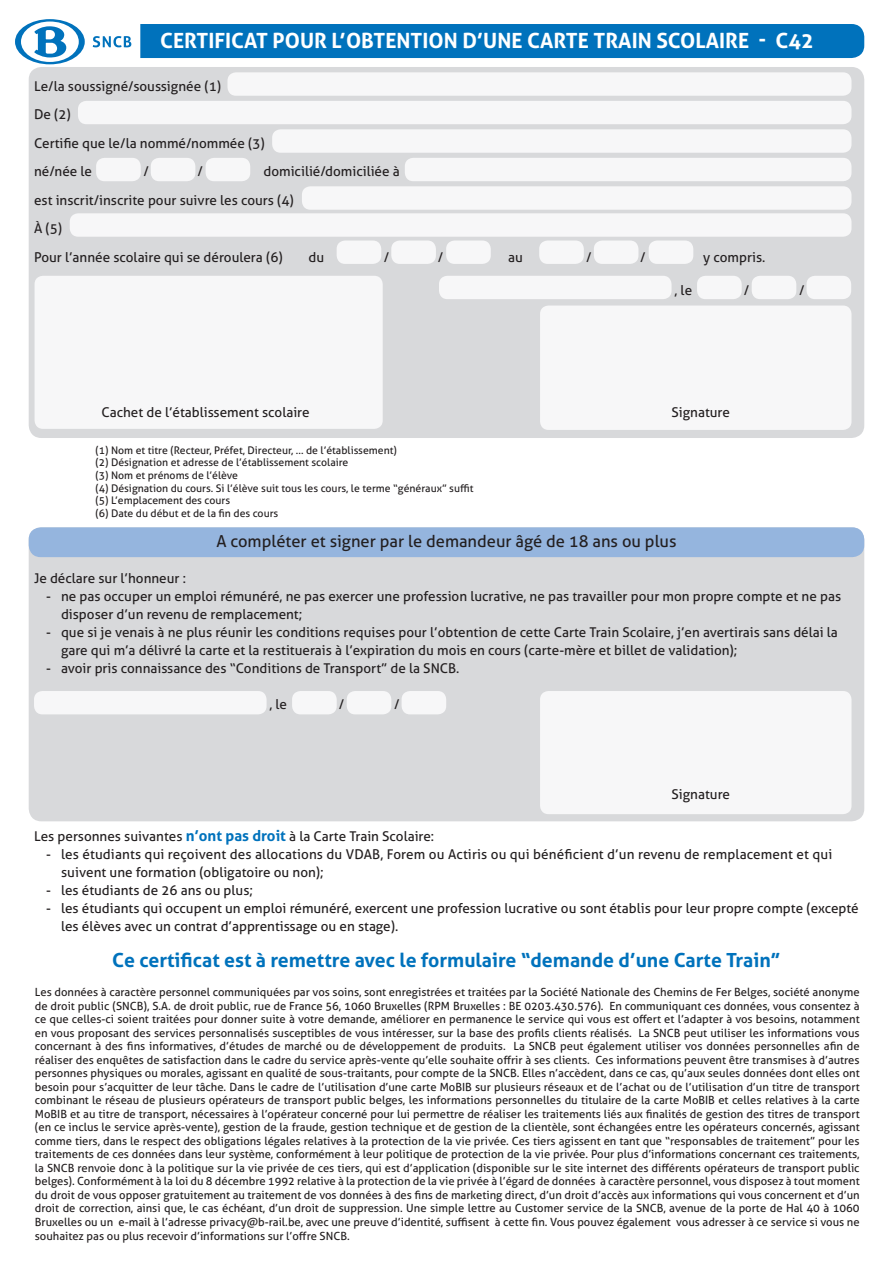
<style>
.page{position:relative;width:893px;height:1263px;background:#fff}
.page>*{position:absolute;margin:0;border:0;box-sizing:border-box;transform-origin:0 0}
.t1{font:700 21px "Aller";color:#fff}
.t2{font:700 19.5px "Aller";color:#0072bc}
.t3{font:16.5px "Aller";color:#231f20}
.t4{font:13.5px/28.5px "Aller";color:#231f20}
.t5{font:11.25px/13.5px "Aller";color:#231f20;text-align:justify}
.t6{font:10.5px/12.6px "Aller";color:#231f20}
.s1{font-weight:700;font-size:15px;color:#0072bc}
</style>
<div class="page">
<div style="left:29px;top:527px;width:835px;height:294px;background:#d8d9db;border-radius:13px"></div>
<div style="left:29px;top:527px;width:835px;height:30px;background:#95b5de;border-radius:12px"></div>
<div style="left:29px;top:67px;width:835px;height:371px;background:#d8d9db;border-radius:13px"></div>
<div style="left:140px;top:24px;width:724px;height:34px;background:#0072bc"></div>
<div style="left:227px;top:72px;width:624px;height:24px;background:#f7f7f8;border-radius:9px"></div>
<div style="left:78px;top:101px;width:773px;height:23px;background:#f7f7f8;border-radius:9px"></div>
<div style="left:272px;top:129px;width:579px;height:24px;background:#f7f7f8;border-radius:9px"></div>
<div style="left:302px;top:186px;width:549px;height:24px;background:#f7f7f8;border-radius:9px"></div>
<div style="left:405px;top:158px;width:446px;height:23px;background:#f7f7f8;border-radius:9px"></div>
<div style="left:96px;top:158px;width:45px;height:23px;background:#f7f7f8;border-radius:9px"></div>
<div style="left:151px;top:158px;width:44px;height:23px;background:#f7f7f8;border-radius:9px"></div>
<div style="left:206px;top:158px;width:44px;height:23px;background:#f7f7f8;border-radius:9px"></div>
<div style="left:337px;top:240px;width:44px;height:24px;background:#f7f7f8;border-radius:9px"></div>
<div style="left:391px;top:240px;width:45px;height:24px;background:#f7f7f8;border-radius:9px"></div>
<div style="left:446px;top:240px;width:45px;height:24px;background:#f7f7f8;border-radius:9px"></div>
<div style="left:539px;top:240px;width:45px;height:24px;background:#f7f7f8;border-radius:9px"></div>
<div style="left:594px;top:240px;width:44px;height:24px;background:#f7f7f8;border-radius:9px"></div>
<div style="left:649px;top:240px;width:44px;height:24px;background:#f7f7f8;border-radius:9px"></div>
<div style="left:439px;top:276px;width:233px;height:23px;background:#f7f7f8;border-radius:9px"></div>
<div style="left:697px;top:276px;width:45px;height:23px;background:#f7f7f8;border-radius:9px"></div>
<div style="left:752px;top:276px;width:44px;height:23px;background:#f7f7f8;border-radius:9px"></div>
<div style="left:806px;top:276px;width:45px;height:23px;background:#f7f7f8;border-radius:9px"></div>
<div style="left:35px;top:276px;width:348px;height:153px;background:#f7f7f8;border-radius:9px"></div>
<div style="left:540px;top:306px;width:311px;height:124px;background:#f7f7f8;border-radius:9px"></div>
<div style="left:34px;top:691px;width:233px;height:23px;background:#f7f7f8;border-radius:9px"></div>
<div style="left:292px;top:691px;width:45px;height:23px;background:#f7f7f8;border-radius:9px"></div>
<div style="left:347px;top:691px;width:44px;height:23px;background:#f7f7f8;border-radius:9px"></div>
<div style="left:402px;top:691px;width:44px;height:23px;background:#f7f7f8;border-radius:9px"></div>
<div style="left:540px;top:691px;width:311px;height:123px;background:#f7f7f8;border-radius:9px"></div>
<div style="left:70px;top:213px;width:781px;height:24px;background:#f7f7f8;border-radius:9px"></div>
<svg style="left:93px;top:36px;width:38px;height:11px"></svg>
<svg style="left:15px;top:19px;width:70px;height:45px"></svg>
<h1 class="t1" style="left:160px;top:28px;width:655px">CERTIFICAT POUR L’OBTENTION D’UNE CARTE TRAIN SCOLAIRE - C42</h1>
<p class="t4" style="left:34px;top:72px;width:232px">Le/la soussigné/soussignée (1)<br>De (2)<br>Certifie que le/la nommé/nommée (3) né/née le</p>
<p class="t4" style="left:34px;top:157px;width:367px;text-indent:230px">domicilié/domiciliée à est inscrit/inscrite pour suivre les cours (4)<br>À (5)<br>Pour l’année scolaire qui se déroulera (6)</p>
<p class="t4" style="left:144px;top:157px;width:7px">/</p>
<p class="t4" style="left:198px;top:157px;width:7px">/</p>
<p class="t4" style="left:309px;top:243px;width:17px">du</p>
<p class="t4" style="left:384px;top:243px;width:7px">/</p>
<p class="t4" style="left:438px;top:243px;width:7px">/</p>
<p class="t4" style="left:508px;top:243px;width:16px">au</p>
<p class="t4" style="left:586px;top:243px;width:7px">/</p>
<p class="t4" style="left:640px;top:243px;width:7px">/</p>
<p class="t4" style="left:703px;top:243px;width:64px">y compris.</p>
<p class="t4" style="left:675px;top:276px;width:19px">, le</p>
<p class="t4" style="left:744px;top:276px;width:7px">/</p>
<p class="t4" style="left:799px;top:276px;width:7px">/</p>
<p class="t4" style="left:102px;top:398px;width:210px">Cachet de l’établissement scolaire</p>
<p class="t4" style="left:672px;top:398px;width:60px">Signature</p>
<p class="t6" style="left:96px;top:444px;width:379px">(1) Nom et titre (Recteur, Préfet, Directeur, ... de l’établissement)<br>(2) Désignation et adresse de l’établissement scolaire<br>(3) Nom et prénoms de l’élève<br>(4) Désignation du cours. Si l’élève suit tous les cours, le terme “généraux” suffit (5) L’emplacement des cours<br>(6) Date du début et de la fin des cours</p>
<h3 class="t3" style="left:216px;top:531px;width:462px">A compléter et signer par le demandeur âgé de 18 ans ou plus</h3>
<p class="t4" style="left:34px;top:564px;width:154px">Je déclare sur l’honneur :</p>
<p class="t4" style="left:61px;top:587px;width:782px;line-height:18px;text-indent:-15px">- ne pas occuper un emploi rémunéré, ne pas exercer une profession lucrative, ne pas travailler pour mon propre compte et ne pas disposer d’un revenu de remplacement;</p>
<p class="t4" style="left:61px;top:623px;width:778px;line-height:18px;text-indent:-15px">- que si je venais à ne plus réunir les conditions requises pour l’obtention de cette Carte Train Scolaire, j’en avertirais sans délai la gare qui m’a délivré la carte et la restituerais à l’expiration du mois en cours (carte-mère et billet de validation);</p>
<p class="t4" style="left:46px;top:654px;width:415px">- avoir pris connaissance des “Conditions de Transport” de la SNCB.</p>
<p class="t4" style="left:270px;top:690px;width:19px">, le</p>
<p class="t4" style="left:339px;top:690px;width:7px">/</p>
<p class="t4" style="left:394px;top:690px;width:7px">/</p>
<p class="t4" style="left:672px;top:780px;width:60px">Signature</p>
<p class="t4" style="left:34px;top:821px;width:402px">Les personnes suivantes <span class="s1">n’ont pas droit</span> à la Carte Train Scolaire:</p>
<p class="t4" style="left:61px;top:845px;width:773px;line-height:18px;text-indent:-15px">- les étudiants qui reçoivent des allocations du VDAB, Forem ou Actiris ou qui bénéficient d’un revenu de remplacement et qui suivent une formation (obligatoire ou non);</p>
<p class="t4" style="left:46px;top:875px;width:208px">- les étudiants de 26 ans ou plus;</p>
<p class="t4" style="left:61px;top:899px;width:799px;line-height:18px;text-indent:-15px">- les étudiants qui occupent un emploi rémunéré, exercent une profession lucrative ou sont établis pour leur propre compte (excepté les élèves avec un contrat d’apprentissage ou en stage).</p>
<h2 class="t2" style="left:112px;top:948px;width:670px">Ce certificat est à remettre avec le formulaire “demande d’une Carte Train”</h2>
<p class="t5" style="left:35px;top:985px;width:826px">Les données à caractère personnel communiquées par vos soins, sont enregistrées et traitées par la Société Nationale des Chemins de Fer Belges, société anonyme de droit public (SNCB), S.A. de droit public, rue de France 56, 1060 Bruxelles (RPM Bruxelles : BE 0203.430.576). En communiquant ces données, vous consentez à ce que celles-ci soient traitées pour donner suite à votre demande, améliorer en permanence le service qui vous est offert et l’adapter à vos besoins, notamment en vous proposant des services personnalisés susceptibles de vous intéresser, sur la base des profils clients réalisés. La SNCB peut utiliser les informations vous concernant à des fins informatives, d’études de marché ou de développement de produits. La SNCB peut également utiliser vos données personnelles afin de réaliser des enquêtes de satisfaction dans le cadre du service après-vente qu’elle souhaite offrir à ses clients. Ces informations peuvent être transmises à d’autres personnes physiques ou morales, agissant en qualité de sous-traitants, pour compte de la SNCB. Elles n’accèdent, dans ce cas, qu’aux seules données dont elles ont besoin pour s’acquitter de leur tâche. Dans le cadre de l’utilisation d’une carte MoBIB sur plusieurs réseaux et de l’achat ou de l’utilisation d’un titre de transport combinant le réseau de plusieurs opérateurs de transport public belges, les informations personnelles du titulaire de la carte MoBIB et celles relatives à la carte MoBIB et au titre de transport, nécessaires à l’opérateur concerné pour lui permettre de réaliser les traitements liés aux finalités de gestion des titres de transport (en ce inclus le service après-vente), gestion de la fraude, gestion technique et de gestion de la clientèle, sont échangées entre les opérateurs concernés, agissant comme tiers, dans le respect des obligations légales relatives à la protection de la vie privée. Ces tiers agissent en tant que “responsables de traitement” pour les traitements de ces données dans leur système, conformément à leur politique de protection de la vie privée. Pour plus d’informations concernant ces traitements, la SNCB renvoie donc à la politique sur la vie privée de ces tiers, qui est d’application (disponible sur le site internet des différents opérateurs de transport public belges). Conformément à la loi du 8 décembre 1992 relative à la protection de la vie privée à l’égard de données à caractère personnel, vous disposez à tout moment du droit de vous opposer gratuitement au traitement de vos données à des fins de marketing direct, d’un droit d’accès aux informations qui vous concernent et d’un droit de correction, ainsi que, le cas échéant, d’un droit de suppression. Une simple lettre au Customer service de la SNCB, avenue de la porte de Hal 40 à 1060<br>Bruxelles ou un e-mail à l’adresse privacy@b-rail.be, avec une preuve d’identité, suffisent à cette fin. Vous pouvez également vous adresser à ce service si vous ne souhaitez pas ou plus recevoir d’informations sur l’offre SNCB.</p>
</div>
